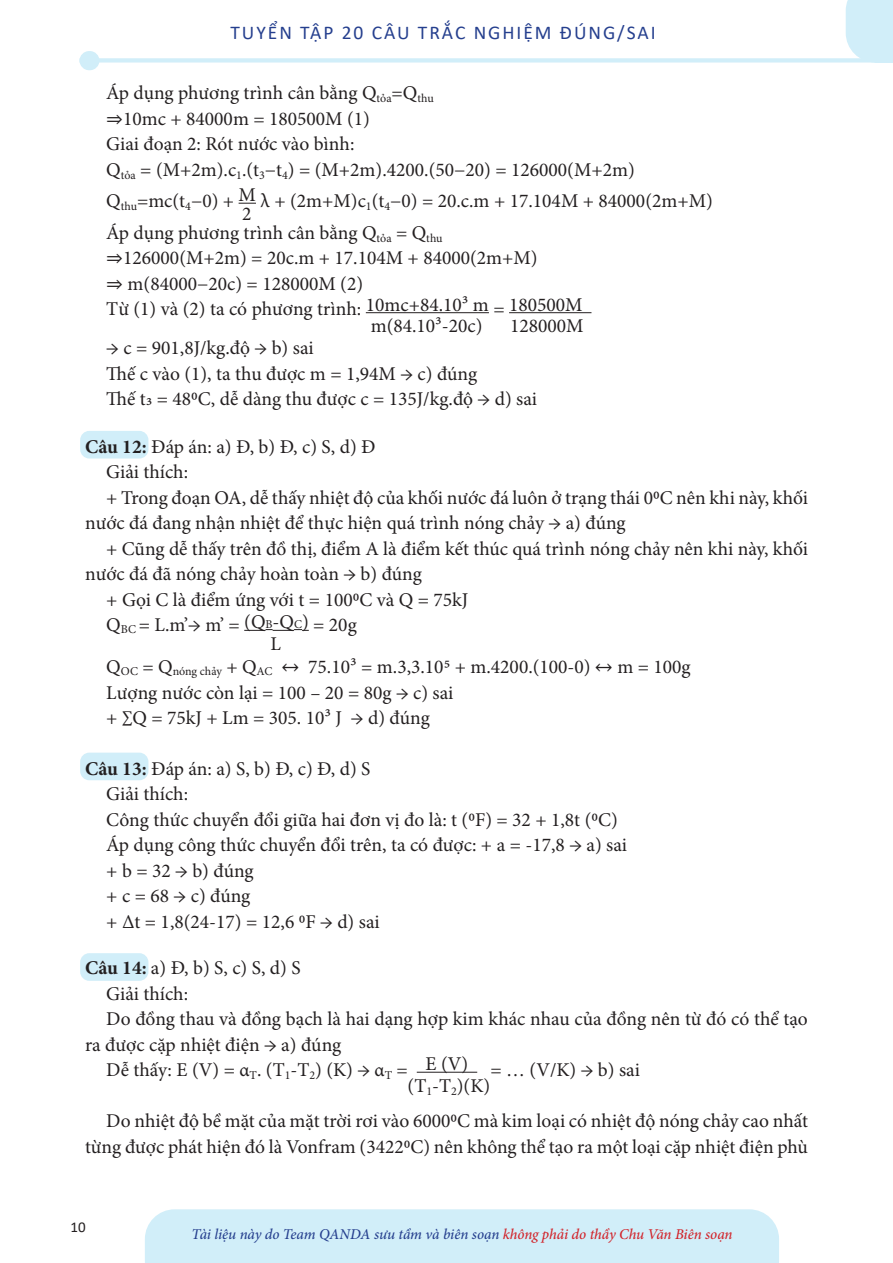
<style>
.page{position:relative;width:893px;height:1263px;background:#fff}
.page>*{position:absolute;margin:0;border:0;box-sizing:border-box;transform-origin:0 0}
.t1{font:19.5px/25.5px "Minion Pro";color:#231f20}
.t2{font:19.5px "Calibri";letter-spacing:.1em;color:#253f8e}
.t3{font:italic 500 15px "Minion Pro";letter-spacing:-.005em;color:#253f8e}
.t4{font:15px "Calibri";color:#231f20}
.s1{font-family:"Cambria Math"}
.s2{font-weight:700}
.s3{font-size:12px}
.s4{color:#d1232a}
</style>
<div class="page">
<div style="left:846px;top:0;width:47px;height:58px;background:#d1eef9"></div>
<div style="left:80px;top:58px;width:813px;height:5px;background:#d1eef9"></div>
<div style="left:80px;top:51px;width:19px;height:19px;background:#d1eef9;border-radius:10px"></div>
<div style="left:145px;top:1209px;width:634px;height:54px;background:#d1eef9"></div>
<div style="left:80px;top:953px;width:68px;height:28px;background:#d1eef9;border-radius:9px"></div>
<div style="left:80px;top:753px;width:68px;height:27px;background:#d1eef9;border-radius:9px"></div>
<div style="left:80px;top:431px;width:68px;height:27px;background:#d1eef9;border-radius:9px"></div>
<svg style="left:239px;top:203px;width:17px;height:1px"></svg>
<hr style="left:366px;top:312px;width:123px;height:1px;background:#231f20">
<hr style="left:509px;top:312px;width:82px;height:1px;background:#231f20">
<svg style="left:244px;top:629px;width:65px;height:2px"></svg>
<hr style="left:417px;top:1072px;width:60px;height:1px;background:#231f20">
<p class="t2" style="left:230px;top:19px;width:427px">TUYỂN TẬP 20 CÂU TRẮC NGHIỆM ĐÚNG/SAI</p>
<p class="t1" style="left:106px;top:80px;width:530px">Áp dụng phương trình cân bằng Q<sub>tỏa</sub>=Q<sub>thu<br></sub><span class="s1">⇒</span>10mc + 84000m = 180500M (1)<br>Giai đoạn 2: Rót nước vào bình:<br>Q<sub>tỏa</sub> = (M+2m).c<sub>1</sub>.(t<sub>3</sub>−t<sub>4</sub>) = (M+2m).4200.(50−20) = 126000(M+2m)</p>
<p class="t1" style="left:106px;top:185px;width:608px;line-height:31.5px">Q<sub>thu</sub>=mc(t<sub>4</sub>−0) + M λ + (2m+M)c<sub>1</sub>(t<sub>4</sub>−0) = 20.c.m + 17.104M + 84000(2m+M)<br>Áp dụng phương trình cân bằng Q<sub>tỏa</sub> = Q<sub>thu</sub></p>
<p class="t1" style="left:106px;top:245px;width:478px"><span class="s1">⇒</span>126000(M+2m) = 20c.m + 17.104M + 84000(2m+M)<br><span class="s1">⇒</span> m(84000−20c) = 128000M (2)<br>Từ (1) và (2) ta có phương trình: 10mc+84.103 m = 180500M</p>
<p class="t1" style="left:106px;top:335px;width:432px">→ c = 901,8J/kg.độ → b) sai<br>Thế c vào (1), ta thu được m = 1,94M → c) đúng<br>Thế t3 = 480C, dễ dàng thu được c = 135J/kg.độ → d) sai</p>
<p class="t1" style="left:242px;top:201px;width:11px">2</p>
<p class="t1" style="left:371px;top:313px;width:113px">m(84.103-20c)</p>
<p class="t1" style="left:510px;top:313px;width:75px">128000M</p>
<p class="t1" style="left:85px;top:434px;width:292px"><span class="s2">Câu 12:</span> Đáp án: a) Đ, b) Đ, c) S, d) Đ</p>
<p class="t1" style="left:106px;top:459px;width:83px">Giải thích:</p>
<p class="t1" style="left:106px;top:485px;width:703px">+ Trong đoạn OA, dễ thấy nhiệt độ của khối nước đá luôn ở trạng thái 00C nên khi này, khối</p>
<p class="t1" style="left:85px;top:510px;width:542px">nước đá đang nhận nhiệt để thực hiện quá trình nóng chảy → a) đúng</p>
<p class="t1" style="left:106px;top:536px;width:703px">+ Cũng dễ thấy trên đồ thị, điểm A là điểm kết thúc quá trình nóng chảy nên khi này, khối</p>
<p class="t1" style="left:85px;top:561px;width:338px">nước đá đã nóng chảy hoàn toàn → b) đúng</p>
<p class="t1" style="left:106px;top:587px;width:363px">+ Gọi C là điểm ứng với t = 1000C và Q = 75kJ</p>
<p class="t1" style="left:106px;top:612px;width:252px">Q<span class="s3">BC</span> = L.m’→ m’ = (Q<sup>B</sup>-Q<sup>C</sup>) = 20g</p>
<p class="t1" style="left:106px;top:654px;width:586px">Q<span class="s3">OC</span> = Q<span class="s3">nóng chảy</span> + Q<span class="s3">AC</span> <span class="s1">↔</span> 75.103 = m.3,3.105 + m.4200.(100-0) <span class="s1">↔</span> m = 100g<br>Lượng nước còn lại = 100 – 20 = 80g → c) sai<br>+ ∑Q = 75kJ + Lm = 305. 103 J → d) đúng</p>
<p class="t1" style="left:271px;top:631px;width:12px">L</p>
<p class="t1" style="left:106px;top:756px;width:522px;text-indent:-21px"><span class="s2">Câu 13:</span> Đáp án: a) S, b) Đ, c) Đ, d) S<br>Giải thích:<br>Công thức chuyển đổi giữa hai đơn vị đo là: t (0F) = 32 + 1,8t (0C)<br>Áp dụng công thức chuyển đổi trên, ta có được: + a = -17,8 → a) sai + b = 32 → b) đúng<br>+ c = 68 → c) đúng<br>+ ∆t = 1,8(24-17) = 12,6 0F → d) sai</p>
<p class="t1" style="left:85px;top:955px;width:217px"><span class="s2">Câu 14:</span> a) Đ, b) S, c) S, d) S</p>
<p class="t1" style="left:106px;top:981px;width:83px">Giải thích:</p>
<p class="t1" style="left:106px;top:1006px;width:703px">Do đồng thau và đồng bạch là hai dạng hợp kim khác nhau của đồng nên từ đó có thể tạo</p>
<p class="t1" style="left:85px;top:1032px;width:258px">ra được cặp nhiệt điện → a) đúng</p>
<p class="t1" style="left:106px;top:1057px;width:535px">Dễ thấy: E (V) = α<sub>T</sub>. (T<sub>1</sub>-T<sub>2</sub>) (K) → α<sub>T</sub> = E (V) = … (V/K) → b) sai</p>
<p class="t1" style="left:85px;top:1108px;width:724px;text-align:right">Do nhiệt độ bề mặt của mặt trời rơi vào 60000C mà kim loại có nhiệt độ nóng chảy cao nhất từng được phát hiện đó là Vonfram (34220C) nên không thể tạo ra một loại cặp nhiệt điện phù</p>
<p class="t1" style="left:408px;top:1073px;width:84px">(T<sub>1</sub>-T<sub>2</sub>)(K)</p>
<p class="t4" style="left:71px;top:1217px;width:17px">10</p>
<p class="t3" style="left:191px;top:1224px;width:543px">Tài liệu này do Team QANDA sưu tầm và biên soạn <span class="s4">không phải do thầy Chu Văn Biên soạn</span></p>
</div>
